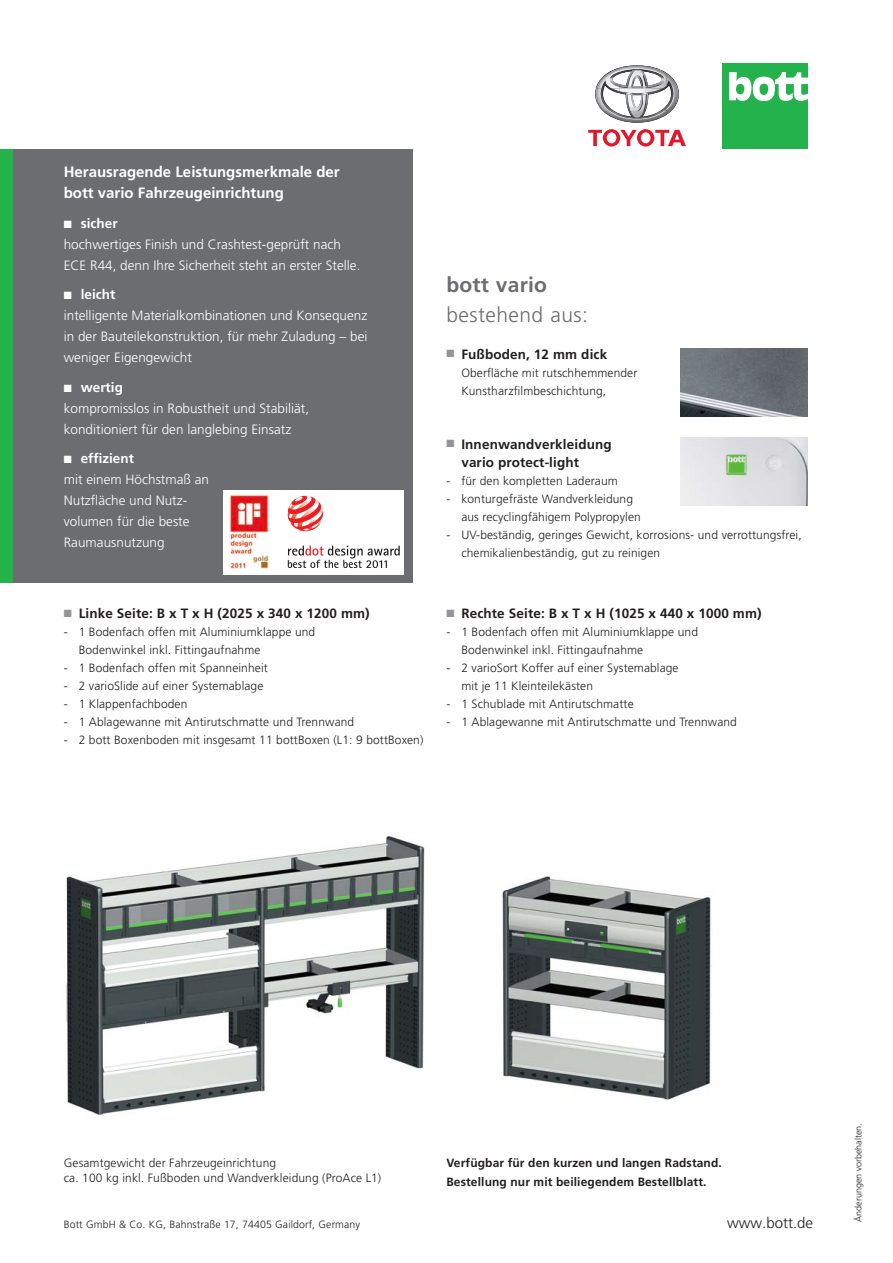
<style>
.page{position:relative;width:893px;height:1263px;background:#fff}
.page>*{position:absolute;margin:0;border:0;box-sizing:border-box;transform-origin:0 0}
.t1{font:300 21px "Frutiger LT Pro";letter-spacing:.02em;color:#6c6d70}
.t2{font:700 21px "Frutiger LT Pro";letter-spacing:.01em;color:#6c6d70}
.t3{font:700 15px/21px "Frutiger LT Pro";color:#fff}
.t4{font:300 15px "Frutiger LT Pro";color:#231f20}
.t5{font:300 13.5px/21px "Frutiger LT Pro";color:#fff}
.t6{font:700 13.5px/18px "Frutiger LT Pro";letter-spacing:.01em;color:#231f20}
.t7{font:300 12px/18px "Frutiger LT Pro";letter-spacing:.01em;color:#231f20}
.t8{font:700 12px/19.5px "Frutiger LT Pro";letter-spacing:.01em;color:#231f20}
.t9{font:300 10.5px "Frutiger LT Pro";letter-spacing:.01em;color:#231f20}
.t10{font:300 9px "Frutiger LT Pro";color:#231f20}
.s1{font-weight:700}
.s2{color:#939598}
</style>
<div class="page">
<div style="left:0;top:149px;width:412px;height:434px;background:#6c6d70"></div>
<div style="left:0;top:149px;width:13px;height:434px;background:#23b24b"></div>
<div style="left:723px;top:64px;width:85px;height:85px;background:#23b24b"></div>
<svg style="left:729px;top:72px;width:79px;height:29px"></svg>
<img style="left:66px;top:836px;width:359px;height:279px">
<img style="left:502px;top:876px;width:209px;height:224px">
<img style="left:680px;top:349px;width:128px;height:68px">
<img style="left:680px;top:437px;width:128px;height:68px">
<svg style="left:588px;top:129px;width:98px;height:18px"></svg>
<svg style="left:595px;top:65px;width:84px;height:58px"></svg>
<div style="left:223px;top:490px;width:181px;height:84px;background:#fff"></div>
<img style="left:229px;top:494px;width:39px;height:75px">
<svg style="left:288px;top:546px;width:112px;height:22px"></svg>
<svg style="left:288px;top:496px;width:35px;height:35px"></svg>
<p class="t3" style="left:64px;top:161px;width:277px">Herausragende Leistungsmerkmale der bott vario Fahrzeugeinrichtung</p>
<p class="t5" style="left:64px;top:213px;width:298px">■ <span class="s1">sicher<br></span>hochwertiges Finish und Crashtest-geprüft nach<br>ECE R44, denn Ihre Sicherheit steht an erster Stelle.</p>
<p class="t5" style="left:64px;top:284px;width:305px">■ <span class="s1">leicht<br></span>intelligente Materialkombinationen und Konsequenz in der Bauteilekonstruktion, für mehr Zuladung – bei weniger Eigengewicht</p>
<p class="t5" style="left:64px;top:377px;width:247px">■ <span class="s1">wertig<br></span>kompromisslos in Robustheit und Stabiliät, konditioniert für den langlebing Einsatz</p>
<p class="t5" style="left:64px;top:448px;width:147px">■ <span class="s1">effizient<br></span>mit einem Höchstmaß an<br>Nutzfläche und Nutz&shy;volumen für die beste<br>Raumausnutzung</p>
<p class="t6" style="left:64px;top:605px;width:307px"><span class="s2">■</span> Linke Seite: B x T x H (2025 x 340 x 1200 mm)</p>
<p class="t7" style="left:79px;top:623px;width:238px;text-indent:-15px">- 1 Bodenfach offen mit Aluminiumklappe und<br>Bodenwinkel inkl. Fittingaufnahme</p>
<p class="t7" style="left:64px;top:659px;width:206px">- 1 Bodenfach offen mit Spanneinheit</p>
<p class="t7" style="left:64px;top:677px;width:201px">- 2 varioSlide auf einer Systemablage</p>
<p class="t7" style="left:64px;top:695px;width:125px">- 1 Klappenfachboden</p>
<p class="t7" style="left:64px;top:713px;width:292px">- 1 Ablagewanne mit Antirutschmatte und Trennwand</p>
<p class="t7" style="left:64px;top:731px;width:361px">- 2 bott Boxenboden mit insgesamt 11 bottBoxen (L1: 9 bottBoxen)</p>
<h1 class="t2" style="left:446px;top:272px;width:102px">bott vario</h1>
<h1 class="t1" style="left:446px;top:303px;width:143px">bestehend aus:</h1>
<p class="t6" style="left:446px;top:345px;width:162px"><span class="s2">■</span> Fußboden, 12 mm dick</p>
<p class="t7" style="left:461px;top:364px;width:178px">Oberfläche mit rutschhemmender<br>Kunstharzfilmbeschichtung,</p>
<p class="t6" style="left:461px;top:435px;width:152px;text-indent:-15px"><span class="s2">■</span> Innenwandverkleidung vario protect-light</p>
<p class="t7" style="left:446px;top:472px;width:173px">- für den kompletten Laderaum</p>
<p class="t7" style="left:461px;top:490px;width:181px;text-indent:-15px">- konturgefräste Wandverkleidung aus recyclingfähigem Polypropylen</p>
<p class="t7" style="left:461px;top:526px;width:342px;text-indent:-15px">- UV-beständig, geringes Gewicht, korrosions- und verrottungsfrei, chemikalienbeständig, gut zu reinigen</p>
<p class="t6" style="left:446px;top:605px;width:317px"><span class="s2">■</span> Rechte Seite: B x T x H (1025 x 440 x 1000 mm)</p>
<p class="t7" style="left:461px;top:623px;width:238px;text-indent:-15px">- 1 Bodenfach offen mit Aluminiumklappe und<br>Bodenwinkel inkl. Fittingaufnahme</p>
<p class="t7" style="left:461px;top:659px;width:219px;text-indent:-15px">- 2 varioSort Koffer auf einer Systemablage mit je 11 Kleinteilekästen</p>
<p class="t7" style="left:446px;top:695px;width:189px">- 1 Schublade mit Antirutschmatte</p>
<p class="t7" style="left:446px;top:713px;width:292px">- 1 Ablagewanne mit Antirutschmatte und Trennwand</p>
<p class="t7" style="left:64px;top:1155px;width:319px;line-height:15px">Gesamtgewicht der Fahrzeugeinrichtung<br>ca. 100 kg inkl. Fußboden und Wandverkleidung (ProAce L1)</p>
<p class="t9" style="left:64px;top:1218px;width:298px">Bott GmbH &amp; Co. KG, Bahnstraße 17, 74405 Gaildorf, Germany</p>
<p class="t8" style="left:446px;top:1153px;width:277px">Verfügbar für den kurzen und langen Radstand.<br>Bestellung nur mit beiliegendem Bestellblatt.</p>
<p class="t4" style="left:727px;top:1214px;width:87px">www.bott.de</p>
<p class="t10" style="left:853px;top:1222px;width:100px;rotate:-90deg">Änderungen vorbehalten.</p>
</div>
